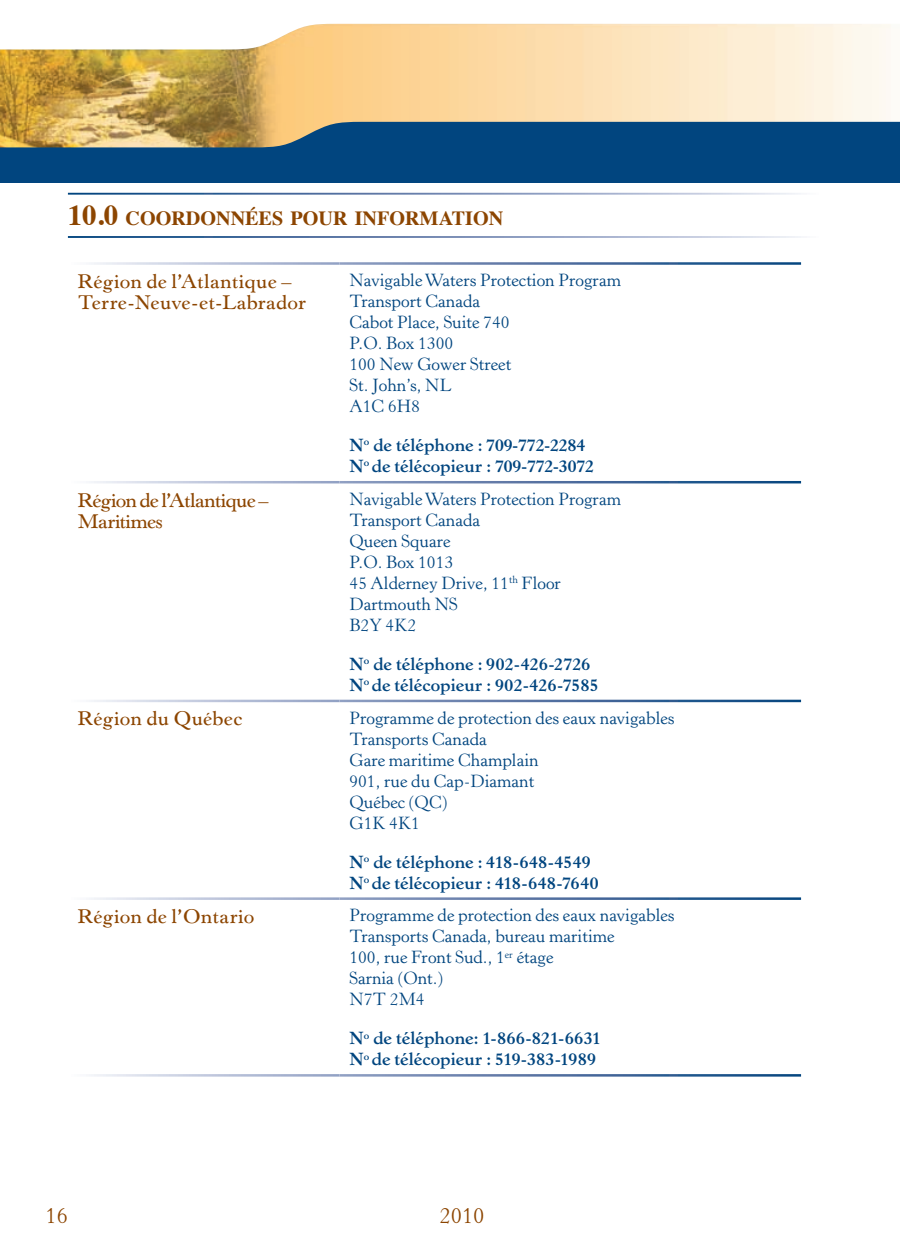
<style>
.page{position:relative;width:900px;height:1258px;background:#fff}
.page>*{position:absolute;margin:0;border:0;box-sizing:border-box;transform-origin:0 0}
.t1{font:22.5px "Horley Old Style MT Std";color:#8c4501}
.t2{font:700 20.25px "Times";color:#8c4501}
.t3{font:600 20px/21px "Horley Old Style MT Std";color:#8c4501}
.t4{font:600 20px/21px "Horley Old Style MT Std";letter-spacing:-.04em;color:#8c4501}
.t5{font:17.5px/21px "Horley Old Style MT Std";color:#01457f}
.t6{font:700 17.5px/21px "Horley Old Style MT Std";color:#01457f}
.s1{font-size:28.75px}
</style>
<div class="page">
<img style="left:0;top:24px;width:899px;height:98px">
<svg style="left:0;top:122px;width:899px;height:61px;fill:#01457f"></svg>
<p class="t2" style="left:68px;top:199px;width:74px"><span class="s1">10.0</span> COORDONN</p>
<p class="t2" style="left:245px;top:199px;width:74px">ÉES POUR</p>
<p class="t2" style="left:354px;top:199px;width:98px">INFORMATION</p>
<p class="t3" style="left:78px;top:271px;width:230px">Région de l’Atlantique –<br>Terre-Neuve-et-Labrador</p>
<p class="t5" style="left:349px;top:270px;width:273px">NavigableWaters Protection Program<br>Transport Canada<br>Cabot Place, Suite 740<br>P.O. Box 1300<br>100 New Gower Street<br>St. John’s, NL<br>A1C 6H8</p>
<p class="t6" style="left:349px;top:435px;width:246px">N<sup>o</sup> de téléphone : 709-772-2284<br>N<sup>o</sup> de télécopieur : 709-772-3072</p>
<p class="t4" style="left:78px;top:490px;width:192px">Région de l’Atlantique –<br>Maritimes</p>
<p class="t5" style="left:349px;top:489px;width:273px">NavigableWaters Protection Program<br>Transport Canada<br>Queen Square<br>P.O. Box 1013<br>45 Alderney Drive, 11<sup>th</sup> Floor<br>Dartmouth NS<br>B2Y 4K2</p>
<p class="t6" style="left:349px;top:653px;width:250px">N<sup>o</sup> de téléphone : 902-426-2726<br>N<sup>o</sup> de télécopieur : 902-426-7585</p>
<p class="t3" style="left:78px;top:708px;width:166px">Région du Québec</p>
<p class="t5" style="left:349px;top:707px;width:326px">Programme de protection des eaux navigables<br>Transports Canada<br>Gare maritime Champlain<br>901, rue du Cap-Diamant<br>Québec (QC)<br>G1K 4K1</p>
<p class="t6" style="left:349px;top:851px;width:250px">N<sup>o</sup> de téléphone : 418-648-4549<br>N<sup>o</sup> de télécopieur : 418-648-7640</p>
<p class="t3" style="left:78px;top:906px;width:178px">Région de l’Ontario</p>
<p class="t5" style="left:349px;top:905px;width:326px">Programme de protection des eaux navigables<br>Transports Canada, bureau maritime<br>100, rue Front Sud., 1<sup>er</sup> étage<br>Sarnia (Ont.)<br>N7T 2M4</p>
<p class="t6" style="left:349px;top:1028px;width:253px">N<sup>o</sup> de téléphone: 1-866-821-6631<br>N<sup>o</sup> de télécopieur : 519-383-1989</p>
<p class="t1" style="left:45px;top:1201px;width:24px">16</p>
<p class="t1" style="left:439px;top:1201px;width:46px">2010</p>
</div>
